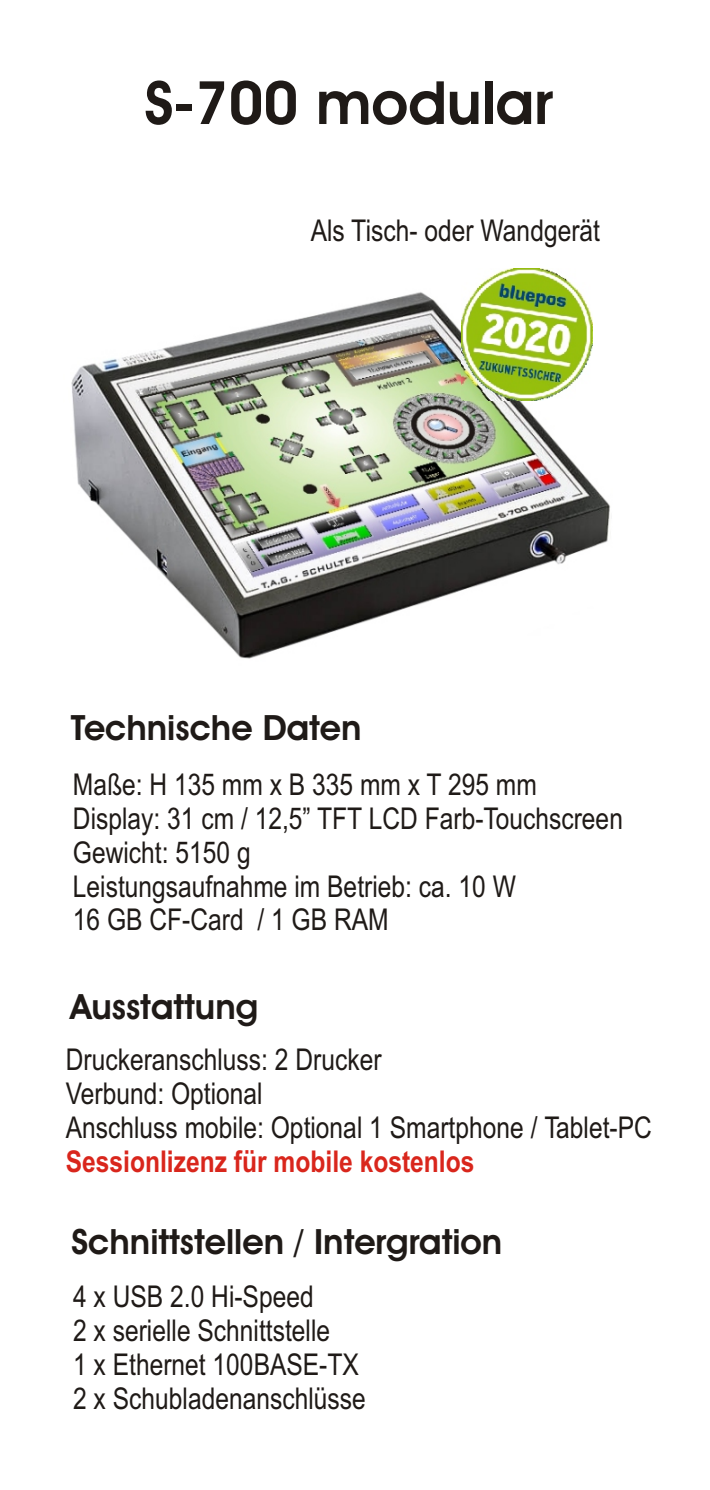
<style>
.page{position:relative;width:710px;height:1490px;background:#fff}
.page>*{position:absolute;margin:0;border:0;box-sizing:border-box;transform-origin:0 0}
.t1{font:700 60px "Avant Garde Bk BT";color:#1f1a17}
.t2{font:700 35px "Avant Garde Bk BT";color:#1f1a17}
.t3{font:30px/34px "Arial Narrow";color:#1f1a17}
.t4{font:700 30px "Arial Narrow";color:#d9261c}
</style>
<div class="page">
<img style="left:71px;top:292px;width:539px;height:367px">
<img style="left:461px;top:269px;width:132px;height:131px">
<h1 class="t1" style="left:145px;top:78px;width:409px">S-700 modular</h1>
<p class="t3" style="left:311px;top:216px;width:291px">Als Tisch- oder Wandgerät</p>
<p class="t2" style="left:71px;top:714px;width:292px">Technische Daten</p>
<p class="t3" style="left:73px;top:770px;width:552px">Maße: H 135 mm x B 335 mm x T 295 mm<br>Display: 31 cm / 12,5” TFT LCD Farb-Touchscreen<br>Gewicht: 5150 g<br>Leistungsaufnahme im Betrieb: ca. 10 W<br>16 GB CF-Card / 1 GB RAM</p>
<p class="t2" style="left:70px;top:993px;width:189px">Ausstattung</p>
<p class="t3" style="left:66px;top:1045px;width:588px">Druckeranschluss: 2 Drucker<br>Verbund: Optional<br>Anschluss mobile: Optional 1 Smartphone / Tablet-PC</p>
<p class="t4" style="left:66px;top:1139px;width:410px">Sessionlizenz für mobile kostenlos</p>
<p class="t2" style="left:72px;top:1228px;width:432px">Schnittstellen / Intergration</p>
<p class="t3" style="left:73px;top:1282px;width:294px">4 x USB 2.0 Hi-Speed<br>2 x serielle Schnittstelle<br>1 x Ethernet 100BASE-TX<br>2 x Schubladenanschlüsse</p>
</div>
